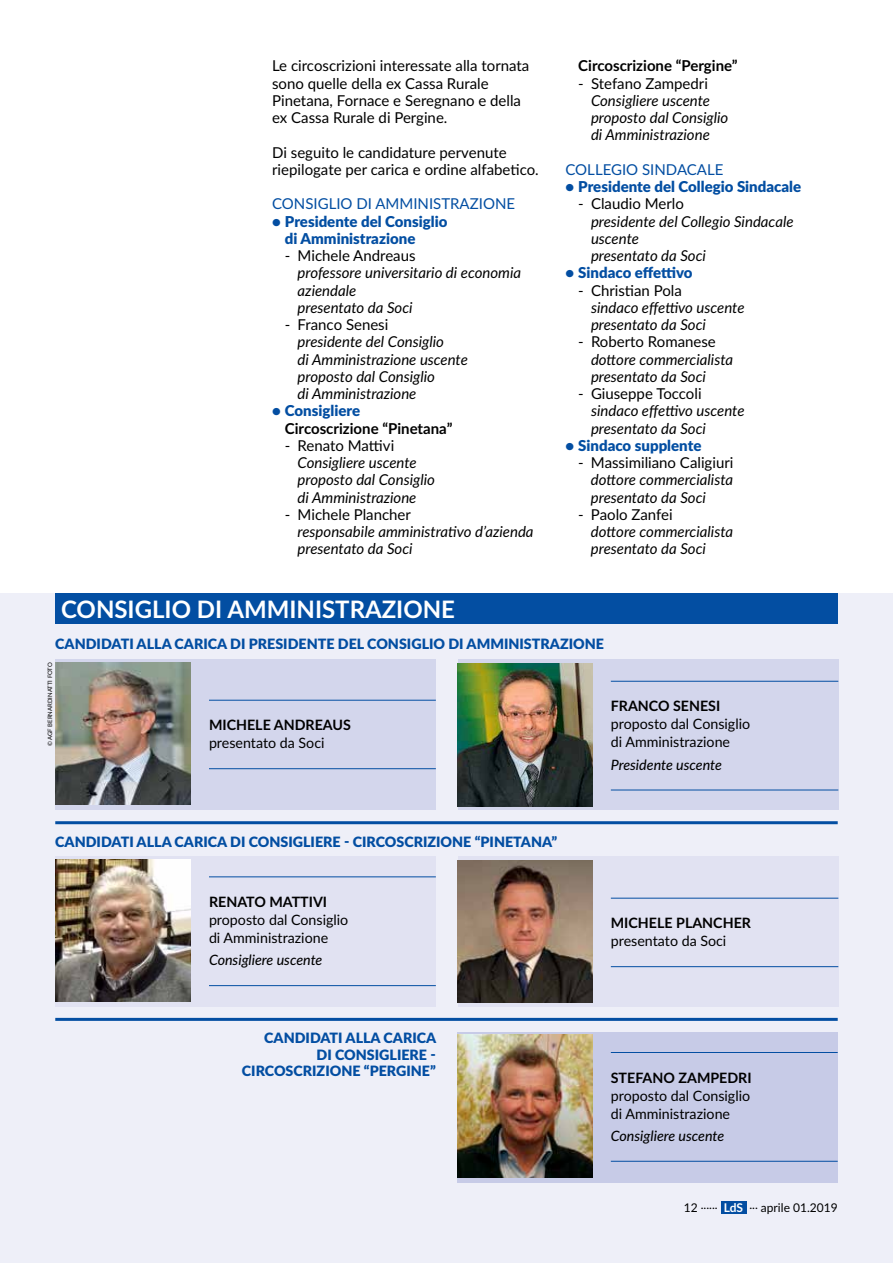
<style>
.page{position:relative;width:893px;height:1263px;background:#fff}
.page>*{position:absolute;margin:0;border:0;box-sizing:border-box;transform-origin:0 0}
.t1{font:700 24px "Lato";color:#fff}
.t2{font:italic 15px/17.2px "Lato";color:#000}
.t3{font:15px/17.2px "Lato";color:#000}
.t4{font:900 15px/17.2px "Lato";letter-spacing:-.005em;color:#034ea2}
.t5{font:700 15px "Lato";color:#000}
.t6{font:15px "Lato";letter-spacing:-.005em;color:#034ea2}
.t7{font:900 14.25px "Lato";color:#034ea2}
.t8{font:14.25px/18px "Lato";color:#000}
.t9{font:700 14.25px "Lato";color:#000}
.t10{font:italic 500 14.25px "Lato";color:#000}
.t11{font:12px "Lato";color:#000}
.t12{font:6px "Lato";color:#000}
.s1{font-weight:700;color:#fff}
</style>
<div class="page">
<div style="left:0;top:593px;width:893px;height:670px;background:#eeeff8"></div>
<div style="left:721px;top:1201px;width:25px;height:12px;background:#034ea2"></div>
<div style="left:55px;top:593px;width:783px;height:31px;background:#034ea2"></div>
<div style="left:55px;top:856px;width:381px;height:151px;background:#e1e2f2"></div>
<img style="left:56px;top:859px;width:135px;height:143px">
<hr style="left:209px;top:876px;width:227px;height:1px;background:#034ea2">
<hr style="left:209px;top:985px;width:227px;height:1px;background:#034ea2">
<div style="left:458px;top:856px;width:380px;height:151px;background:#e1e2f2"></div>
<img style="left:458px;top:860px;width:135px;height:143px">
<hr style="left:611px;top:898px;width:227px;height:1px;background:#034ea2">
<hr style="left:611px;top:966px;width:227px;height:1px;background:#034ea2">
<div style="left:457px;top:1032px;width:381px;height:151px;background:#c7cbe7"></div>
<img style="left:458px;top:1035px;width:135px;height:142px">
<hr style="left:611px;top:1052px;width:227px;height:1px;background:#034ea2">
<hr style="left:611px;top:1161px;width:227px;height:1px;background:#034ea2">
<div style="left:458px;top:659px;width:380px;height:151px;background:#d3d6ec"></div>
<img style="left:458px;top:663px;width:135px;height:143px">
<hr style="left:611px;top:681px;width:227px;height:1px;background:#034ea2">
<hr style="left:611px;top:790px;width:227px;height:1px;background:#034ea2">
<div style="left:55px;top:659px;width:381px;height:151px;background:#d3d6ec"></div>
<img style="left:56px;top:662px;width:135px;height:143px">
<hr style="left:209px;top:700px;width:227px;height:1px;background:#034ea2">
<hr style="left:209px;top:768px;width:227px;height:1px;background:#034ea2">
<hr style="left:55px;top:821px;width:783px;height:3px;background:#034ea2">
<hr style="left:55px;top:1018px;width:783px;height:3px;background:#034ea2">
<p class="t3" style="left:272px;top:57px;width:259px">Le circoscrizioni interessate alla tornata sono quelle della ex Cassa Rurale Pinetana, Fornace e Seregnano e della ex Cassa Rurale di Pergine.</p>
<p class="t3" style="left:272px;top:143px;width:268px">Di seguito le candidature pervenute riepilogate per carica e ordine alfabetico.</p>
<p class="t6" style="left:272px;top:193px;width:20px">Consiglio</p>
<p class="t6" style="left:356px;top:193px;width:40px">di Amministrazione</p>
<p class="t4" style="left:285px;top:212px;width:164px;text-indent:-13px">• PRESIDENTE DEL CONSIGLIO<br>DI AMMINISTRAZIONE</p>
<p class="t3" style="left:285px;top:246px;width:132px">- Michele Andreaus</p>
<p class="t2" style="left:298px;top:264px;width:225px">professore universitario di economia aziendale<br>presentato da Soci</p>
<p class="t3" style="left:285px;top:315px;width:105px">- Franco Senesi</p>
<p class="t2" style="left:298px;top:333px;width:172px">presidente del Consiglio<br>di Amministrazione uscente proposto dal Consiglio<br>di Amministrazione</p>
<p class="t4" style="left:272px;top:401px;width:90px">• CONSIGLIERE</p>
<p class="t5" style="left:285px;top:417px;width:169px">CIRCOSCRIZIONE “PINETANA”</p>
<p class="t3" style="left:285px;top:436px;width:111px">- Renato Mattivi</p>
<p class="t2" style="left:298px;top:453px;width:139px">Consigliere uscente proposto dal Consiglio di Amministrazione</p>
<p class="t3" style="left:285px;top:505px;width:128px">- Michele Plancher</p>
<p class="t2" style="left:298px;top:522px;width:237px">responsabile amministrativo d’azienda presentato da Soci</p>
<h1 class="t1" style="left:61px;top:592px;width:48px">CONSIGLI</h1>
<h1 class="t1" style="left:172px;top:592px;width:131px">O DI AMMINISTRAZI</h1>
<h1 class="t1" style="left:403px;top:592px;width:53px">ONE</h1>
<p class="t5" style="left:578px;top:55px;width:161px">CIRCOSCRIZIONE “PERGINE”</p>
<p class="t3" style="left:578px;top:74px;width:131px">- Stefano Zampedri</p>
<p class="t2" style="left:591px;top:91px;width:139px">Consigliere uscente proposto dal Consiglio di Amministrazione</p>
<p class="t6" style="left:565px;top:159px;width:20px">Collegio</p>
<p class="t6" style="left:642px;top:159px;width:19px">Sindacale</p>
<p class="t4" style="left:565px;top:177px;width:237px">• PRESIDENTE DEL COLLEGIO SINDACALE</p>
<p class="t3" style="left:578px;top:195px;width:107px">- Claudio Merlo</p>
<p class="t2" style="left:591px;top:212px;width:204px">presidente del Collegio Sindacale uscente<br>presentato da Soci</p>
<p class="t4" style="left:565px;top:263px;width:129px">• S INDACO EFFETTIVO</p>
<p class="t3" style="left:578px;top:281px;width:105px">- Christian Pola</p>
<p class="t2" style="left:591px;top:298px;width:155px">sindaco effettivo uscente presentato da Soci</p>
<p class="t3" style="left:578px;top:333px;width:139px">- Roberto Romanese</p>
<p class="t2" style="left:591px;top:350px;width:144px">dottore commercialista presentato da Soci</p>
<p class="t3" style="left:578px;top:384px;width:125px">- Giuseppe Toccoli</p>
<p class="t2" style="left:591px;top:402px;width:155px">sindaco effettivo uscente presentato da Soci</p>
<p class="t4" style="left:565px;top:436px;width:138px">• SINDACO SUPPLENTE</p>
<p class="t3" style="left:578px;top:453px;width:157px">- Massimiliano Caligiuri</p>
<p class="t2" style="left:591px;top:471px;width:144px">dottore commercialista presentato da Soci</p>
<p class="t3" style="left:578px;top:505px;width:96px">- Paolo Zanfei</p>
<p class="t2" style="left:591px;top:522px;width:144px">dottore commercialista presentato da Soci</p>
<p class="t7" style="left:55px;top:633px;width:19px">CANDIDATI</p>
<p class="t7" style="left:137px;top:633px;width:10px">ALLA</p>
<p class="t7" style="left:175px;top:633px;width:10px">CARICA</p>
<p class="t7" style="left:230px;top:633px;width:37px">DI PRESIDENTE</p>
<p class="t7" style="left:338px;top:633px;width:10px">DEL</p>
<p class="t7" style="left:367px;top:633px;width:19px">CONSIGLIO</p>
<p class="t7" style="left:448px;top:633px;width:39px">DI AMMINISTRAZIONE</p>
<p class="t12" style="left:46px;top:746px;width:85px;rotate:-90deg">© Ag F Bernardinatti Foto</p>
<p class="t9" style="left:209px;top:715px;width:10px">MICH</p>
<p class="t9" style="left:247px;top:715px;width:48px">ELE ANDR</p>
<p class="t9" style="left:315px;top:715px;width:36px">EAUS</p>
<p class="t8" style="left:209px;top:733px;width:117px">presentato da Soci</p>
<p class="t7" style="left:55px;top:831px;width:503px">CANDIDATI ALLA CARICA DI CONSIGLIERE - CIRCOSCRIZIONE “PINETANA”</p>
<p class="t9" style="left:209px;top:891px;width:28px">RENAT</p>
<p class="t9" style="left:254px;top:891px;width:24px">O MATTIVI</p>
<p class="t8" style="left:209px;top:910px;width:141px">proposto dal Consiglio di Amministrazione</p>
<p class="t10" style="left:209px;top:950px;width:115px">Consigliere uscente</p>
<p class="t7" style="left:264px;top:1027px;width:19px">CANDIDATI</p>
<p class="t7" style="left:346px;top:1027px;width:10px">ALLA</p>
<p class="t7" style="left:384px;top:1027px;width:10px">CARICA</p>
<p class="t7" style="left:317px;top:1044px;width:121px">DI CONSIGLIERE -</p>
<p class="t7" style="left:242px;top:1060px;width:195px">CIRCOSCRIZIONE “PERGINE”</p>
<p class="t9" style="left:611px;top:696px;width:11px">FRANC</p>
<p class="t9" style="left:658px;top:696px;width:57px">O SEN ESI</p>
<p class="t8" style="left:611px;top:715px;width:141px">proposto dal Consiglio di Amministrazione</p>
<p class="t10" style="left:611px;top:754px;width:113px">Presidente uscente</p>
<p class="t9" style="left:611px;top:913px;width:10px">MICH</p>
<p class="t9" style="left:649px;top:913px;width:47px">ELE PLANCH</p>
<p class="t9" style="left:734px;top:913px;width:15px">ER</p>
<p class="t8" style="left:611px;top:931px;width:117px">presentato da Soci</p>
<p class="t9" style="left:611px;top:1067px;width:125px">STEFANO ZAMPEDRI</p>
<p class="t8" style="left:611px;top:1086px;width:141px">proposto dal Consiglio di Amministrazione</p>
<p class="t10" style="left:611px;top:1125px;width:115px">Consigliere uscente</p>
<p class="t11" style="left:684px;top:1199px;width:155px">12 ...... <span class="s1">LDS</span> ... aprile 01.2019</p>
</div>
